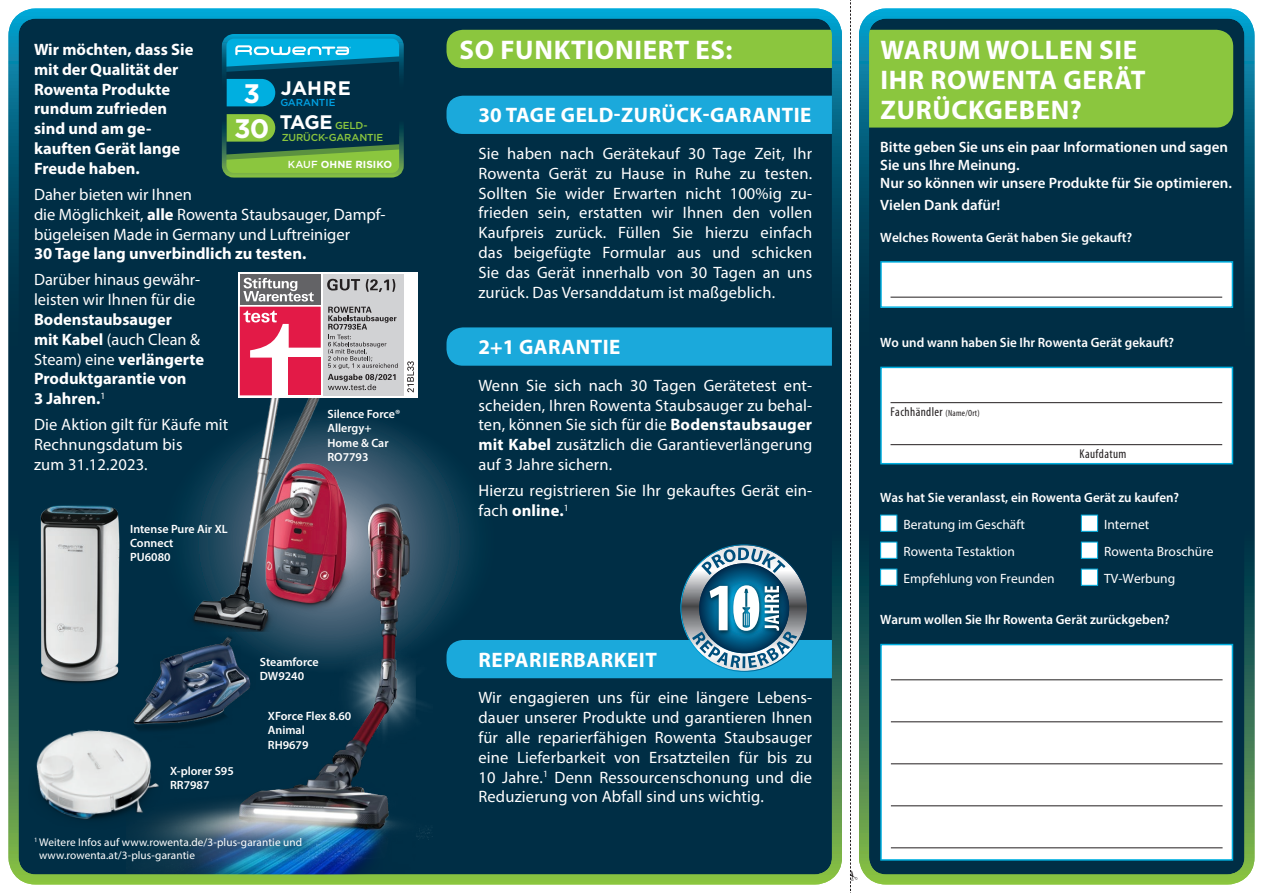
<style>
.page{position:relative;width:1263px;height:893px;background:#fff}
.page>*{position:absolute;margin:0;border:0;box-sizing:border-box;transform-origin:0 0}
.t1{font:700 27px/30px "Myriad Pro";letter-spacing:.025em;color:#fff}
.t2{font:700 26.85px "Gotham";color:#fff}
.t3{font:700 21px "Myriad Pro";letter-spacing:.025em;color:#fff}
.t4{font:700 19.5px "Gotham";letter-spacing:.02em;color:#fff}
.t5{font:16.5px/19.8px "Myriad Pro";letter-spacing:.01em;color:#fff}
.t6{font:700 16.5px/19.8px "Myriad Pro";color:#fff}
.t7{font:600 15px/18px "Myriad Pro";color:#fff}
.t8{font:600 13.5px "Myriad Pro";color:#fff}
.t9{font:13.5px "Myriad Pro";color:#fff}
.t10{font:condensed 12.75px "Myriad Pro";letter-spacing:.03em;color:#231f20}
.t11{font:600 12px/14.4px "Myriad Pro";color:#fff}
.t12{font:11.25px/12.8px "Myriad Pro";letter-spacing:.01em;color:#fff}
.t13{font:700 10.2px "Gotham";letter-spacing:.005em;color:#fff}
.t14{font:500 10.05px/11.4px "Gotham";letter-spacing:-.02em;color:#8bc63e}
.t15{font:500 10.05px "Gotham";letter-spacing:-.005em;color:#00a1e3}
.s1{font-weight:700}
.s2{font-weight:400}
.s3{font-weight:700;font-size:19.5px;color:#fff}
.s4{font-weight:500}
.s5{font-size:9px}
</style>
<div class="page">
<div style="left:864px;top:14px;width:385px;height:865px;background:#002e45;border-radius:22px"></div>
<div style="left:14px;top:14px;width:823px;height:865px;background:#002e45;border-radius:22px"></div>
<svg style="left:159px;top:409px;width:339px;height:264px"></svg>
<div style="left:446px;top:30px;width:385px;height:38px;background:#8bc63e"></div>
<img style="left:159px;top:468px;width:274px;height:405px">
<div style="left:222px;top:34px;width:182px;height:144px;border:5px solid #fff;border-radius:10px"></div>
<svg style="left:226px;top:38px;width:174px;height:136px"></svg>
<img style="left:40px;top:505px;width:80px;height:178px">
<img style="left:175px;top:733px;width:80px;height:14px">
<img style="left:133px;top:621px;width:122px;height:112px">
<img style="left:186px;top:397px;width:166px;height:234px">
<img style="left:36px;top:725px;width:139px;height:94px">
<div style="left:16px;top:819px;width:305px;height:61px;background:#002e45;opacity:.75"></div>
<div style="left:446px;top:96px;width:385px;height:38px;background:#1ba9db"></div>
<div style="left:446px;top:327px;width:385px;height:39px;background:#1ba9db"></div>
<svg style="left:446px;top:544px;width:385px;height:134px"></svg>
<svg style="left:238px;top:272px;width:179px;height:125px;background:#fbf7f8"></svg>
<div style="left:323px;top:274px;width:80px;height:121px;background:#d1d2d4"></div>
<svg style="left:327px;top:279px;width:33px;height:11px"></svg>
<svg style="left:366px;top:279px;width:29px;height:13px"></svg>
<svg style="left:240px;top:307px;width:81px;height:88px;background:#e95274"></svg>
<div style="left:240px;top:274px;width:81px;height:31px;background:#636366"></div>
<svg style="left:243px;top:278px;width:71px;height:23px"></svg>
<svg style="left:328px;top:307px;width:70px;height:83px"></svg>
<svg style="left:407px;top:361px;width:7px;height:31px"></svg>
<div style="left:859px;top:9px;width:395px;height:875px;border:10px solid #fff;border-radius:22px"></div>
<div style="left:9px;top:9px;width:833px;height:875px;border:10px solid #fff;border-radius:22px"></div>
<svg style="left:850px;top:0;width:383px;height:893px"></svg>
<p class="t6" style="left:34px;top:39px;width:161px">Wir möchten, dass Sie</p>
<h1 class="t1" style="left:459px;top:34px;width:275px">SO FUNKTIONIERT ES:</h1>
<p class="t6" style="left:34px;top:59px;width:148px">mit der Qualität der<br>Rowenta Produkte rundum zufrieden sind und am ge&shy;kauften Gerät lange<br>Freude haben.</p>
<p class="t5" style="left:34px;top:184px;width:353px">Daher bieten wir Ihnen<br>die Möglichkeit, <span class="s1">alle</span> Rowenta Staubsauger, Dampf&shy;bügeleisen Made in Germany und Luftreiniger</p>
<p class="t6" style="left:34px;top:243px;width:274px">30 Tage lang unverbindlich zu testen.</p>
<p class="t5" style="left:34px;top:270px;width:167px">Darüber hinaus gewähr&shy;leisten wir Ihnen für die</p>
<p class="t6" style="left:34px;top:309px;width:172px">Bodenstaubsauger<br>mit Kabel <span class="s2">(auch Clean &amp;<br>Steam) eine</span> verlängerte<br>Produktgarantie von<br>3 Jahren.<sup>1</sup></p>
<p class="t5" style="left:34px;top:415px;width:196px">Die Aktion gilt für Käufe mit<br>Rechnungsdatum bis<br>zum 31.12.2023.</p>
<p class="t4" style="left:281px;top:76px;width:72px">JAHRE</p>
<p class="t15" style="left:280px;top:96px;width:57px">GARANTIE</p>
<h2 class="t2" style="left:244px;top:77px;width:18px">3</h2>
<p class="t3" style="left:478px;top:102px;width:335px">30 TAGE GELD-ZURÜCK-GARANTIE</p>
<p class="t5" style="left:478px;top:143px;width:335px;text-align:justify">Sie haben nach Gerätekauf 30 Tage Zeit, Ihr Rowenta Gerät zu Hause in Ruhe zu testen.<br>Sollten Sie wider Erwarten nicht 100%ig zu&shy;frieden sein, erstatten wir Ihnen den vollen Kaufpreis zurück. Füllen Sie hierzu einfach das beigefügte Formular aus und schicken Sie das Gerät innerhalb von 30 Tagen an uns zurück. Das Versanddatum ist maßgeblich.</p>
<p class="t14" style="left:280px;top:120px;width:105px"><span class="s3">TAGE</span> GELD-<br>ZURÜCK-GARANTIE</p>
<p class="t13" style="left:288px;top:158px;width:106px"><span class="s4">KAUF</span> OHNE RISIKO</p>
<h2 class="t2" style="left:234px;top:112px;width:37px">30</h2>
<p class="t3" style="left:478px;top:333px;width:144px">2+1 GARANTIE</p>
<p class="t5" style="left:478px;top:375px;width:335px;text-align:justify">Wenn Sie sich nach 30 Tagen Gerätetest ent&shy;scheiden, Ihren Rowenta Staubsauger zu behal&shy;ten, können Sie sich für die <span class="s1">Bodenstaubsauger mit Kabel</span> zusätzlich die Garantieverlängerung auf 3 Jahre sichern.</p>
<p class="t5" style="left:478px;top:480px;width:335px">Hierzu registrieren Sie Ihr gekauftes Gerät ein&shy;fach <span class="s1">online.</span><sup>1</sup></p>
<p class="t11" style="left:327px;top:406px;width:74px">Silence Force®<br>Allergy+<br>Home &amp; Car<br>RO7793</p>
<p class="t11" style="left:130px;top:521px;width:99px">Intense Pure Air XL<br>Connect<br>PU6080</p>
<p class="t11" style="left:170px;top:763px;width:65px">X-plorer S95<br>RR7987</p>
<p class="t11" style="left:260px;top:654px;width:60px">Steamforce<br>DW9240</p>
<p class="t11" style="left:268px;top:708px;width:85px">XForce Flex 8.60<br>Animal<br>RH9679</p>
<p class="t12" style="left:39px;top:836px;width:265px;text-indent:-5px"><sup>1</sup> Weitere Infos auf www.rowenta.de/3-plus-garantie und www.rowenta.at/3-plus-garantie</p>
<p class="t3" style="left:479px;top:646px;width:180px">REPARIERBARKEIT</p>
<p class="t5" style="left:478px;top:688px;width:335px;text-align:justify">Wir engagieren uns für eine längere Lebens&shy;dauer unserer Produkte und garantieren Ihnen für alle reparierfähigen Rowenta Staubsauger eine Lieferbarkeit von Ersatzteilen für bis zu 10 Jahre.<sup>1</sup> Denn Ressourcenschonung und die Reduzierung von Abfall sind uns wichtig.</p>
<h1 class="t1" style="left:880px;top:34px;width:266px">WARUM WOLLEN SIE<br>IHR ROWENTA GERÄT<br>ZURÜCKGEBEN?</h1>
<p class="t7" style="left:880px;top:137px;width:353px">Bitte geben Sie uns ein paar Informationen und sagen<br>Sie uns Ihre Meinung.<br>Nur so können wir unsere Produkte für Sie optimieren.</p>
<p class="t7" style="left:880px;top:195px;width:121px">Vielen Dank dafür!</p>
<p class="t8" style="left:880px;top:229px;width:254px">Welches Rowenta Gerät haben Sie gekauft?</p>
<p class="t8" style="left:880px;top:334px;width:295px">Wo und wann haben Sie Ihr Rowenta Gerät gekauft?</p>
<p class="t10" style="left:890px;top:404px;width:91px">Fachhändler <span class="s5">(Name/Ort)</span></p>
<p class="t10" style="left:1079px;top:446px;width:48px">Kaufdatum</p>
<p class="t8" style="left:880px;top:489px;width:300px">Was hat Sie veranlasst, ein Rowenta Gerät zu kaufen?</p>
<p class="t9" style="left:903px;top:516px;width:123px">Beratung im Geschäft</p>
<p class="t9" style="left:1104px;top:516px;width:47px">Internet</p>
<p class="t9" style="left:903px;top:543px;width:113px">Rowenta Testaktion</p>
<p class="t9" style="left:1104px;top:543px;width:111px">Rowenta Broschüre</p>
<p class="t9" style="left:903px;top:570px;width:153px">Empfehlung von Freunden</p>
<p class="t9" style="left:1104px;top:570px;width:73px">TV-Werbung</p>
<p class="t8" style="left:880px;top:611px;width:291px">Warum wollen Sie Ihr Rowenta Gerät zurückgeben?</p>
</div>
